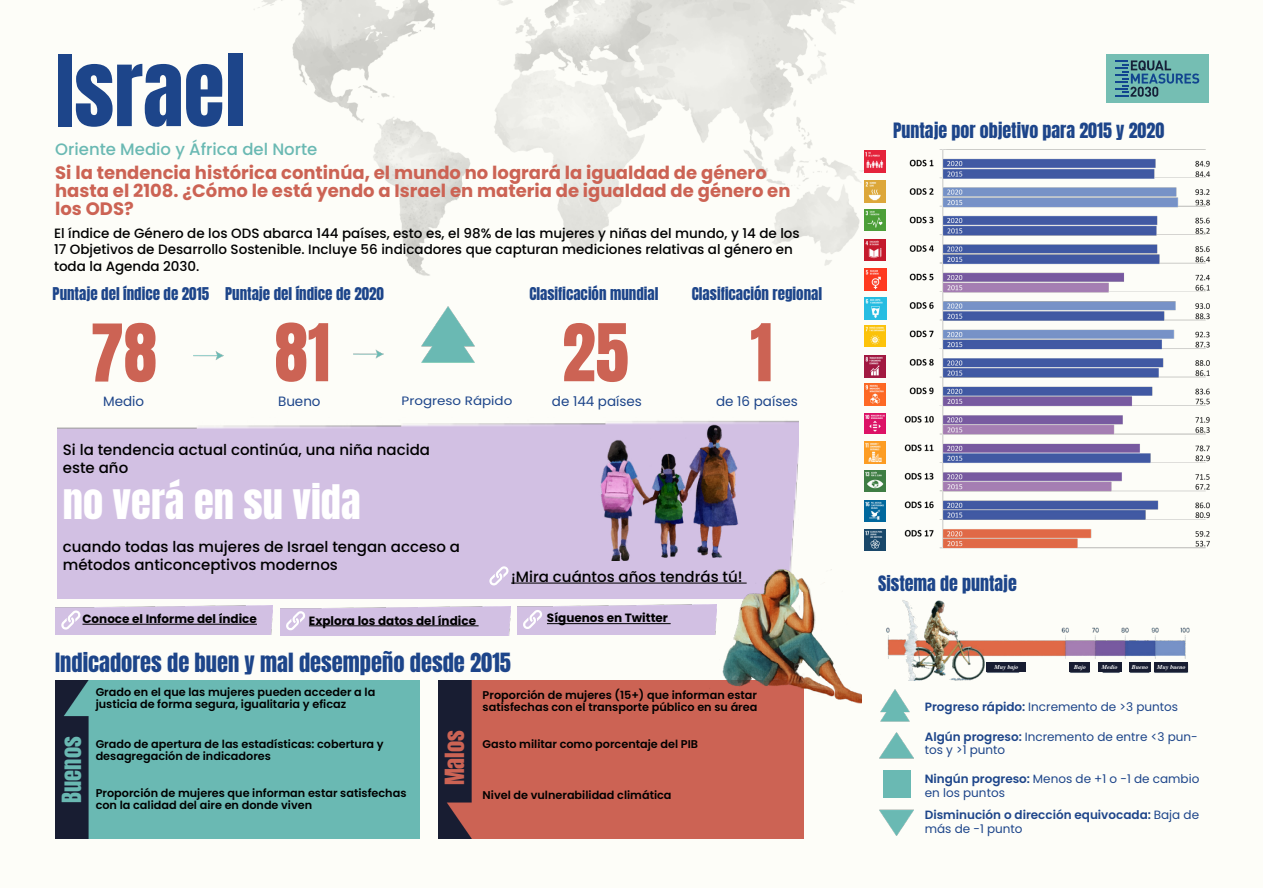
<style>
.page{position:relative;width:1263px;height:893px;background:#fff}
.page>*{position:absolute;margin:0;border:0;box-sizing:border-box;transform-origin:0 0}
.t1{font:84px "Anton";color:#1d458a}
.t2{font:67.5px "Anton";color:#cc6354}
.t3{font:40.5px "Anton";color:#fff}
.t4{font:22.5px "Anton";color:#1d458a}
.t5{font:22.5px "Anton";color:#6ab9b3}
.t6{font:22.5px "Anton";color:#cc6354}
.t7{font:700 18px/18px "Poppins";color:#cc6354}
.t8{font:18px "Anton";color:#1d458a}
.t9{font:500 16.5px "Poppins";color:#6ab9b3}
.t10{font:500 15px/18px "Poppins";color:#000}
.t11{font:15px "Anton";color:#1d458a}
.t12{font:500 13.5px/16.2px "Poppins";color:#000}
.t13{font:13.5px "Poppins";color:#1d458a}
.t14{font:12.15px "Poppins";color:#1d458a;scale:1.11 1}
.t15{font:12px/13.5px "Poppins";color:#1d458a}
.t16{font:700 12px "Poppins";color:#000}
.t17{font:600 12px/13.5px "Poppins";color:#1d458a}
.t18{font:600 11.25px/12px "Poppins";color:#000}
.t19{font:italic 700 6px "Times";color:#fff}
.s1{font-weight:600}
.s2{font-weight:400}
</style>
<div class="page">
<img style="left:55px;top:0;width:1151px;height:839px">
<div style="left:1106px;top:54px;width:103px;height:49px;background:#75beb3"></div>
<svg style="left:1115px;top:60px;width:84px;height:37px"></svg>
<img style="left:56px;top:680px;width:364px;height:159px">
<img style="left:878px;top:594px;width:328px;height:86px">
<img style="left:439px;top:680px;width:364px;height:159px">
<div style="left:57px;top:418px;width:742px;height:180px;background:#d2c0e3"></div>
<img style="left:417px;top:306px;width:61px;height:69px">
<hr style="left:511px;top:583px;width:236px;height:1px;background:#000">
<img style="left:194px;top:341px;width:29px;height:29px">
<img style="left:354px;top:339px;width:30px;height:30px">
<img style="left:56px;top:605px;width:217px;height:30px">
<hr style="left:82px;top:624px;width:175px;height:1px;background:#000">
<svg style="left:61px;top:610px;width:19px;height:20px"></svg>
<img style="left:281px;top:606px;width:229px;height:29px">
<svg style="left:286px;top:611px;width:20px;height:19px"></svg>
<div style="left:518px;top:605px;width:192px;height:29px;background:#d2c0e3"></div>
<hr style="left:547px;top:623px;width:124px;height:1px;background:#000">
<svg style="left:523px;top:610px;width:20px;height:19px"></svg>
<img style="left:533px;top:421px;width:212px;height:139px">
<img style="left:710px;top:566px;width:151px;height:147px">
<img style="left:880px;top:809px;width:33px;height:26px">
<img style="left:878px;top:690px;width:34px;height:38px">
<img style="left:883px;top:770px;width:27px;height:28px">
<img style="left:879px;top:733px;width:34px;height:26px">
<hr style="left:309px;top:625px;width:170px;height:1px;background:#000">
<div style="left:986px;top:663px;width:40px;height:9px;background:#181d32"></div>
<div style="left:1070px;top:663px;width:20px;height:9px;background:#181d32"></div>
<div style="left:1098px;top:663px;width:24px;height:9px;background:#181d32"></div>
<div style="left:1129px;top:663px;width:22px;height:9px;background:#181d32"></div>
<div style="left:1154px;top:663px;width:34px;height:9px;background:#181d32"></div>
<img style="left:899px;top:150px;width:312px;height:419px">
<svg style="left:489px;top:566px;width:20px;height:19px"></svg>
<img style="left:864px;top:150px;width:22px;height:22px">
<img style="left:864px;top:180px;width:22px;height:22px">
<img style="left:864px;top:209px;width:22px;height:22px">
<img style="left:864px;top:239px;width:22px;height:22px">
<img style="left:865px;top:269px;width:21px;height:21px">
<img style="left:865px;top:298px;width:21px;height:21px">
<img style="left:864px;top:325px;width:21px;height:21px">
<img style="left:864px;top:356px;width:22px;height:21px">
<img style="left:864px;top:383px;width:22px;height:22px">
<img style="left:864px;top:413px;width:22px;height:20px">
<img style="left:864px;top:442px;width:22px;height:21px">
<img style="left:864px;top:470px;width:21px;height:21px">
<img style="left:864px;top:501px;width:21px;height:21px">
<img style="left:864px;top:529px;width:21px;height:22px">
<h1 class="t1" style="left:55px;top:48px;width:192px">Israel</h1>
<h3 class="t9" style="left:55px;top:139px;width:264px">Oriente Medio y África del Norte</h3>
<h3 class="t7" style="left:55px;top:163px;width:737px">Si la tendencia histórica continúa, el mundo no logrará la igualdad de género hasta el 2108. ¿Cómo le está yendo a Israel en materia de igualdad de género en los ODS?</h3>
<p class="t12" style="left:54px;top:225px;width:747px">El índice de Género de los ODS abarca 144 países, esto es, el 98% de las mujeres y niñas del mundo, y 14 de los<br>17 Objetivos de Desarrollo Sostenible. Incluye 56 indicadores que capturan mediciones relativas al género en toda la Agenda 2030.</p>
<h3 class="t11" style="left:53px;top:286px;width:158px">Puntaje del índice de 2015</h3>
<h3 class="t11" style="left:225px;top:286px;width:160px">Puntaje del índice de 2020</h3>
<h3 class="t11" style="left:529px;top:286px;width:131px">Clasificación mundial</h3>
<h3 class="t11" style="left:692px;top:286px;width:132px">Clasificación regional</h3>
<h2 class="t2" style="left:90px;top:319px;width:68px">78</h2>
<h2 class="t2" style="left:274px;top:318px;width:57px">81</h2>
<h2 class="t2" style="left:562px;top:318px;width:68px">25</h2>
<h2 class="t2" style="left:750px;top:318px;width:24px">1</h2>
<p class="t13" style="left:103px;top:393px;width:43px">Medio</p>
<p class="t13" style="left:278px;top:393px;width:44px">Bueno</p>
<p class="t14" style="left:401px;top:393px;width:101px">Progreso Rápido</p>
<p class="t13" style="left:552px;top:393px;width:92px">de 144 países</p>
<p class="t13" style="left:716px;top:394px;width:83px">de 16 países</p>
<h3 class="t10" style="left:63px;top:441px;width:369px">Si la tendencia actual continúa, una niña nacida este año</h3>
<h3 class="t3" style="left:63px;top:481px;width:299px">no verá en su vida</h3>
<h3 class="t10" style="left:63px;top:538px;width:399px">cuando todas las mujeres de Israel tengan acceso a métodos anticonceptivos modernos</h3>
<h3 class="t10" style="left:511px;top:567px;width:233px">¡Mira cuántos años tendrás tú!</h3>
<p class="t16" style="left:82px;top:612px;width:176px">Conoce el Informe del índice</p>
<p class="t16" style="left:547px;top:611px;width:123px">Síguenos en Twitter</p>
<p class="t16" style="left:309px;top:613px;width:169px">Explora los datos del índice</p>
<h3 class="t4" style="left:55px;top:651px;width:457px">Indicadores de buen y mal desempeño desde 2015</h3>
<h3 class="t5" style="left:60px;top:802px;width:68px;rotate:-90deg">Buenos</h3>
<p class="t18" style="left:96px;top:686px;width:281px">Grado en el que las mujeres pueden acceder a la justicia de forma segura, igualitaria y eficaz</p>
<p class="t18" style="left:483px;top:689px;width:276px">Proporción de mujeres (15+) que informan estar satisfechas con el transporte público en su área</p>
<p class="t18" style="left:96px;top:738px;width:290px">Grado de apertura de las estadísticas: cobertura y desagregación de indicadores</p>
<p class="t18" style="left:483px;top:738px;width:217px">Gasto militar como porcentaje del PIB</p>
<p class="t18" style="left:96px;top:787px;width:312px">Proporción de mujeres que informan estar satisfechas con la calidad del aire en donde viven</p>
<p class="t18" style="left:483px;top:789px;width:190px">Nivel de vulnerabilidad climática</p>
<h3 class="t6" style="left:443px;top:785px;width:57px;rotate:-90deg">Malos</h3>
<h3 class="t8" style="left:893px;top:121px;width:273px">Puntaje por objetivo para 2015 y 2020</h3>
<h3 class="t8" style="left:878px;top:575px;width:140px">Sistema de puntaje</h3>
<p class="t19" style="left:994px;top:661px;width:25px">Muy bajo</p>
<p class="t19" style="left:1074px;top:661px;width:13px">Bajo</p>
<p class="t19" style="left:1102px;top:661px;width:17px">Medio</p>
<p class="t19" style="left:1132px;top:661px;width:18px">Bueno</p>
<p class="t19" style="left:1157px;top:661px;width:30px">Muy bueno</p>
<p class="t15" style="left:925px;top:700px;width:255px"><span class="s1">Progreso rápido:</span> Incremento de &gt;3 puntos</p>
<p class="t15" style="left:925px;top:730px;width:274px"><span class="s1">Algún progreso:</span> Incremento de entre &lt;3 pun&shy;tos y &gt;1 punto</p>
<p class="t15" style="left:925px;top:772px;width:276px"><span class="s1">Ningún progreso:</span> Menos de +1 o -1 de cambio en los puntos</p>
<p class="t17" style="left:925px;top:808px;width:276px">Disminución o dirección equivocada: <span class="s2">Baja de más de -1 punto</span></p>
</div>
